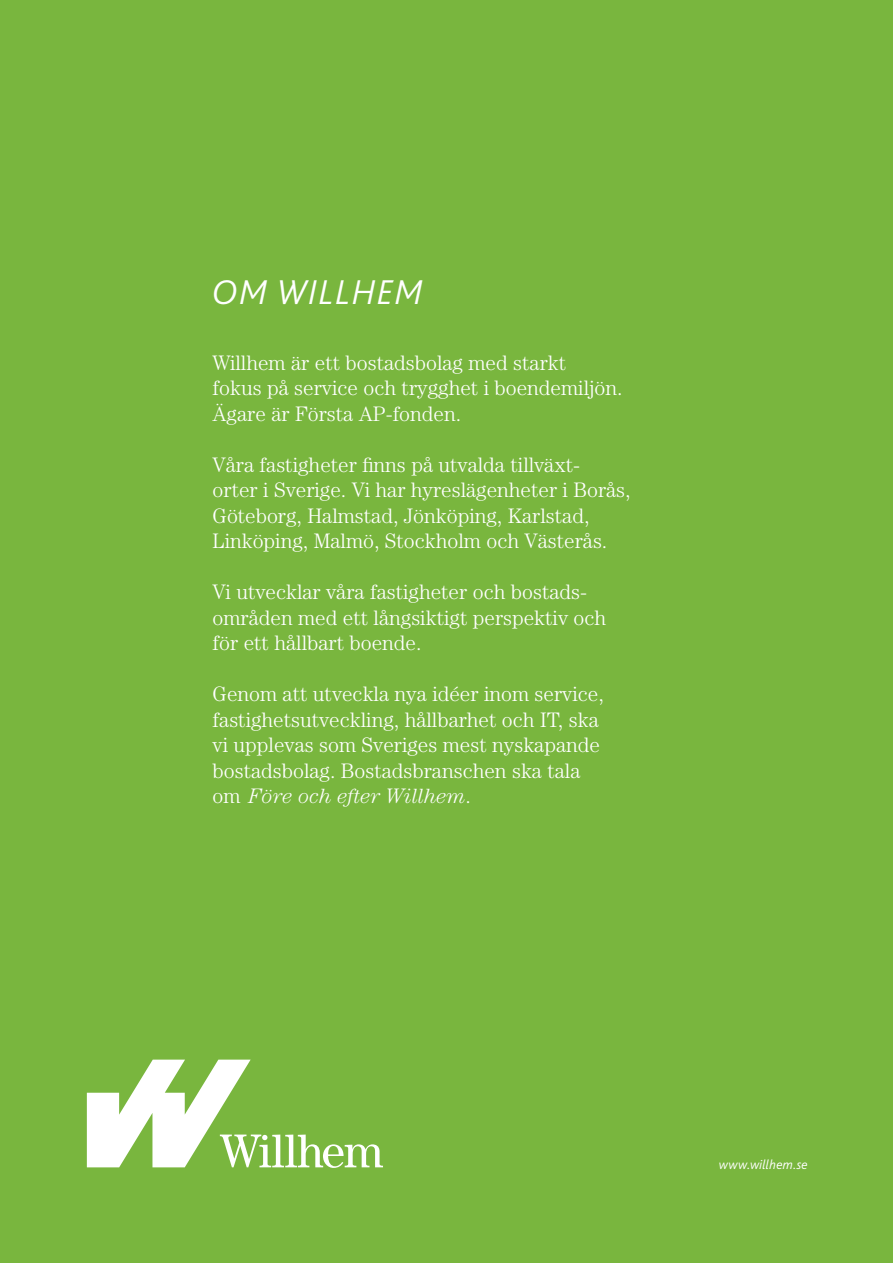
<style>
.page{position:relative;width:893px;height:1263px;background:#79b63e}
.page>*{position:absolute;margin:0;border:0;box-sizing:border-box;transform-origin:0 0}
.t1{font:italic 300 36px "Bliss Pro";letter-spacing:.045em;color:#fff}
.t2{font:300 21px/25.5px "Century";color:#fff}
.t3{font:italic 300 13.5px "Bliss";letter-spacing:.015em;color:#fff}
.s1{font-style:italic}
</style>
<div class="page">
<svg style="left:87px;top:1059px;width:296px;height:109px"></svg>
<h1 class="t1" style="left:213px;top:269px;width:212px">OM WILLHEM</h1>
<p class="t2" style="left:213px;top:349px;width:411px">Willhem är ett bostadsbolag med starkt<br>fokus på service och trygghet i boendemiljön.<br>Ägare är Första AP-fonden.</p>
<p class="t2" style="left:213px;top:451px;width:420px">Våra fastigheter finns på utvalda tillväxt-<br>orter i Sverige. Vi har hyreslägenheter i Borås, Göteborg, Halmstad, Jönköping, Karlstad, Linköping, Malmö, Stockholm och Västerås.</p>
<p class="t2" style="left:213px;top:579px;width:395px">Vi utvecklar våra fastigheter och bostads&shy;områden med ett långsiktigt perspektiv och för ett hållbart boende.</p>
<p class="t2" style="left:213px;top:681px;width:393px">Genom att utveckla nya idéer inom service, fastighetsutveckling, hållbarhet och IT, ska vi upplevas som Sveriges mest nyskapande bostadsbolag. Bostadsbranschen ska tala om <span class="s1">Före och efter Willhem</span>.</p>
<p class="t3" style="left:719px;top:1158px;width:90px">www.willhem.se</p>
</div>
